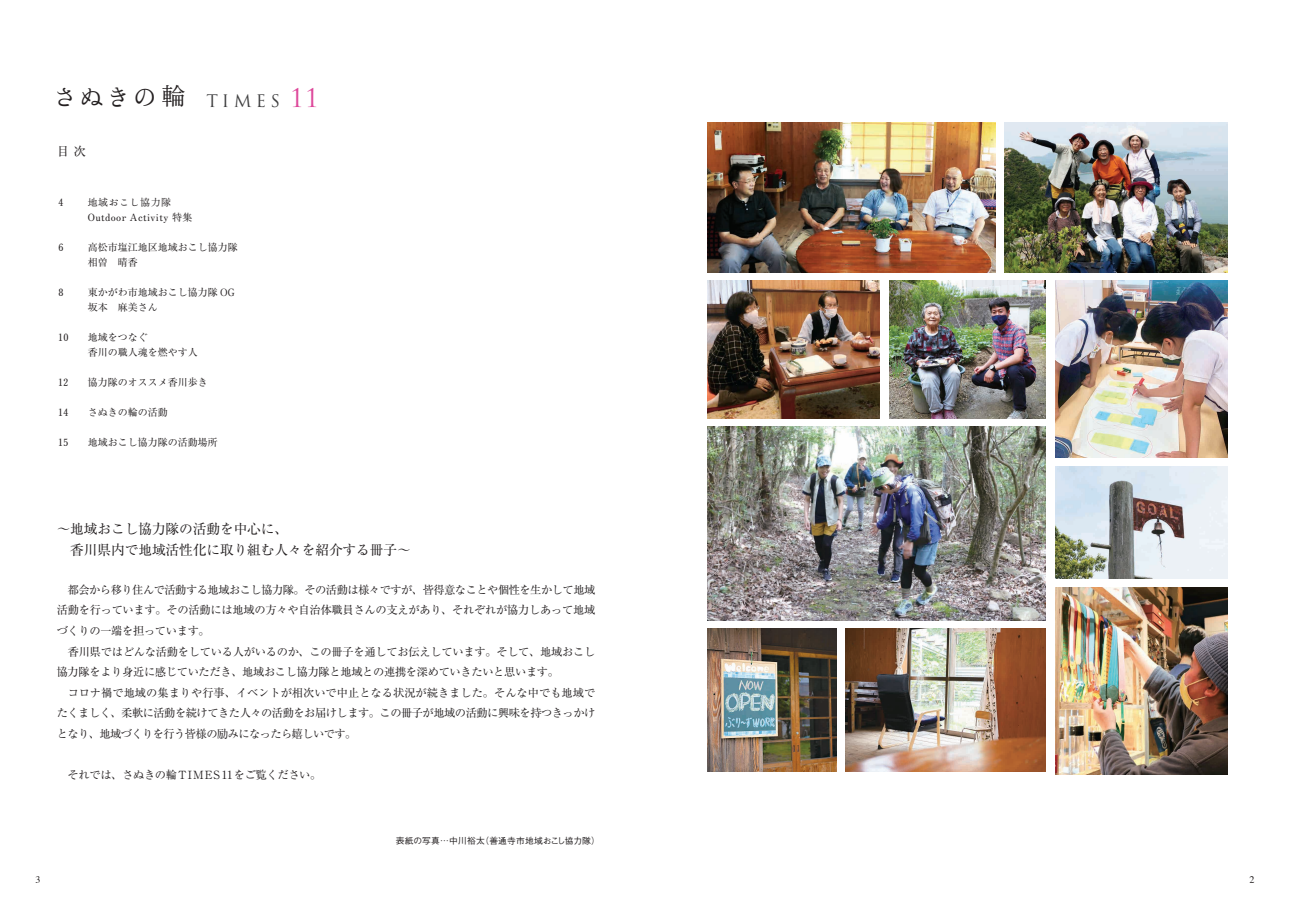
<style>
.page{position:relative;width:1290px;height:911px;background:#fff}
.page>*{position:absolute;margin:0;border:0;box-sizing:border-box;transform-origin:0 0}
.t1{font:25px "Trajan Pro";color:#dd479a}
.t2{font:24px "Zen Old Mincho";letter-spacing:.11em;color:#231f20}
.t3{font:16.88px "Trajan Pro";letter-spacing:.26em;color:#3e3e3f}
.t4{font:13.75px/20.6px "Ryumin Pro";letter-spacing:-.01em;color:#231f20}
.t5{font:12.5px "Ryumin Pro";color:#231f20}
.t6{font:11.25px/20.6px "Ryumin Pro";letter-spacing:-.03em;color:#231f20}
.t7{font:10px/15px "Ryumin Pro";color:#231f20}
.t8{font:10px/15px "Zen Old Mincho";letter-spacing:.05em;color:#231f20}
.t9{font:10px "Times";color:#231f20}
.t10{font:500 8.75px "Gothic BBB Pro";letter-spacing:-.005em;color:#231f20}
.t11{font:500 8.75px "Gothic BBB Pro";letter-spacing:.025em;color:#231f20}
</style>
<div class="page">
<img style="left:1055px;top:281px;width:172px;height:176px">
<img style="left:707px;top:122px;width:288px;height:151px">
<img style="left:889px;top:281px;width:157px;height:137px">
<img style="left:1005px;top:122px;width:222px;height:151px">
<img style="left:707px;top:426px;width:339px;height:194px">
<img style="left:1055px;top:466px;width:172px;height:112px">
<img style="left:707px;top:628px;width:129px;height:143px">
<img style="left:845px;top:628px;width:201px;height:143px">
<img style="left:707px;top:281px;width:173px;height:137px">
<img style="left:1055px;top:587px;width:172px;height:187px">
<h2 class="t2" style="left:53px;top:85px;width:134px">さぬきの輪</h2>
<p class="t5" style="left:57px;top:141px;width:31px">目次</p>
<h3 class="t3" style="left:207px;top:90px;width:75px">TIMES</h3>
<h1 class="t1" style="left:290px;top:82px;width:31px">11</h1>
<p class="t8" style="left:58px;top:195px;width:6px">4</p>
<p class="t8" style="left:58px;top:240px;width:7px">6</p>
<p class="t8" style="left:58px;top:285px;width:7px">8</p>
<p class="t8" style="left:58px;top:330px;width:12px">10</p>
<p class="t8" style="left:58px;top:375px;width:11px">12</p>
<p class="t8" style="left:58px;top:405px;width:11px">14</p>
<p class="t8" style="left:58px;top:435px;width:11px">15</p>
<p class="t8" style="left:88px;top:195px;width:106px">地域おこし協力隊<br>Outdoor Activity 特集</p>
<p class="t7" style="left:88px;top:239px;width:151px">高松市塩江地区地域おこし協力隊相曽　晴香</p>
<p class="t7" style="left:88px;top:284px;width:148px">東かがわ市地域おこし協力隊 OG坂本　麻美さん</p>
<p class="t7" style="left:88px;top:329px;width:111px">地域をつなぐ<br>香川の職人魂を燃やす人</p>
<p class="t7" style="left:88px;top:374px;width:121px">協力隊のオススメ香川歩き</p>
<p class="t7" style="left:88px;top:404px;width:81px">さぬきの輪の活動</p>
<p class="t7" style="left:88px;top:434px;width:131px">地域おこし協力隊の活動場所</p>
<p class="t4" style="left:57px;top:517px;width:356px">〜地域おこし協力隊の活動を中心に、<br>　香川県内で地域活性化に取り組む人々を紹介する冊子〜</p>
<p class="t6" style="left:57px;top:578px;width:540px">　都会から移り住んで活動する地域おこし協力隊。その活動は様々ですが、皆得意なことや個性を生かして地域活動を行っています。その活動には地域の方々や自治体職員さんの支えがあり、それぞれが協力しあって地域づくりの一端を担っています。<br>　香川県ではどんな活動をしている人がいるのか、この冊子を通してお伝えしています。そして、地域おこし協力隊をより身近に感じていただき、地域おこし協力隊と地域との連携を深めていきたいと思います。<br>　コロナ禍で地域の集まりや行事、イベントが相次いで中止となる状況が続きました。そんな中でも地域でたくましく、柔軟に活動を続けてきた人々の活動をお届けします。この冊子が地域の活動に興味を持つきっかけとなり、地域づくりを行う皆様の励みになったら嬉しいです。</p>
<p class="t6" style="left:57px;top:764px;width:266px">　それでは、さぬきの輪TIMES 11 をご覧ください。</p>
<p class="t9" style="left:35px;top:870px;width:6px">3</p>
<p class="t10" style="left:480px;top:833px;width:121px">（善通寺市地域おこし協力隊(</p>
<p class="t11" style="left:396px;top:833px;width:90px">表紙の写真…中川裕太</p>
<p class="t9" style="left:1249px;top:870px;width:6px">2</p>
</div>
